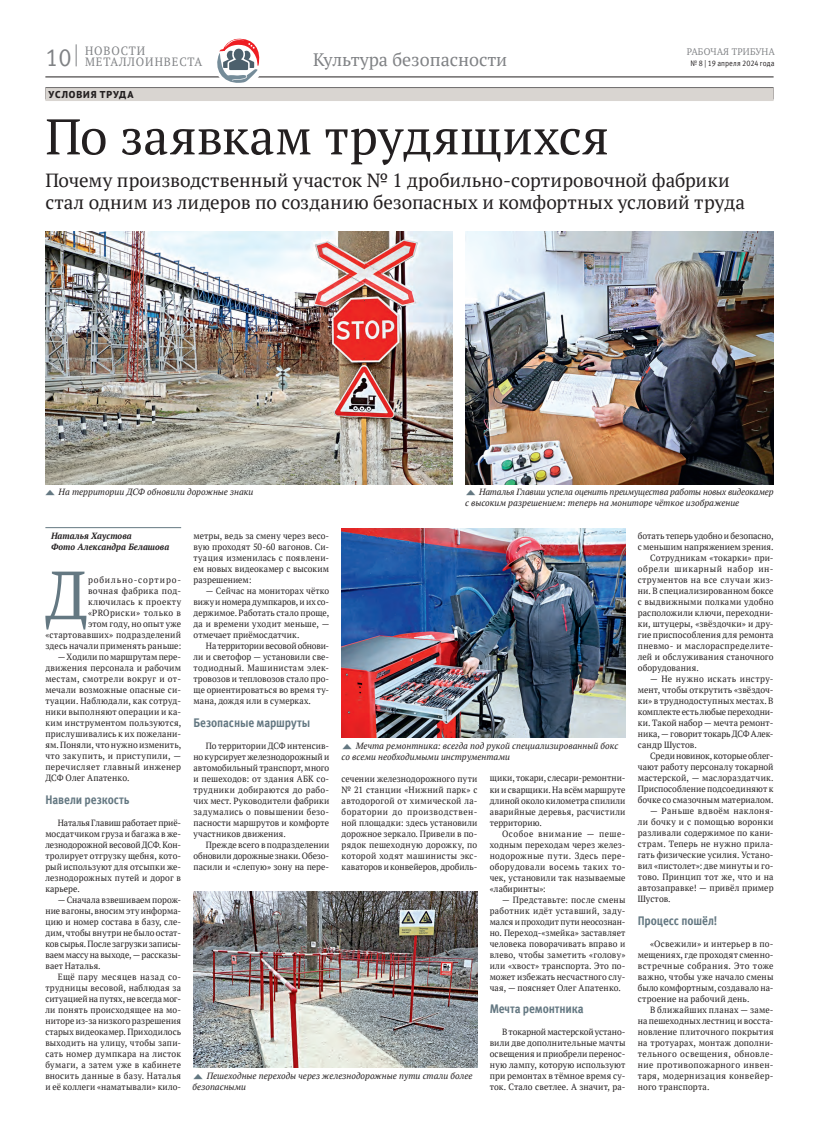
<style>
.page{position:relative;width:820px;height:1134px;background:#fff}
.page>*{position:absolute;margin:0;border:0;box-sizing:border-box;transform-origin:0 0}
.Буквица{font:68.1px "PT Serif";color:#647882;scale:.9 1}
.Заголовок_50{font:50px "PT Serif";letter-spacing:.005em;color:#231f20}
.Подзаголовок{font:19px/22px "PT Serif";color:#231f20}
.Колонтитул_рубрика{font:18px "PT Serif";color:#808285}
.Текст_ПОДЗАГ{font:700 12.5px "Meta Offc Pro";letter-spacing:-.01em;color:#647882;scale:.9 1}
.t1{font:12px/11px "PT Serif";letter-spacing:.08em;color:#808285;scale:.95 1}
.t2{font:10px "Charter C";letter-spacing:.03em;color:#808285;scale:.92 1}
.Рубрика{font:800 10px "PT Sans Pro";letter-spacing:.085em;color:#231f20}
.Текст_основной{font:9px/11px "PT Serif";letter-spacing:.015em;color:#231f20;text-align:justify;scale:.95 1}
.Текст_основной-2{font:9px/11px "PT Serif";letter-spacing:.015em;color:#231f20;text-align:justify;scale:.96 1}
.t3{font:italic 9px/11px "PT Serif";color:#231f20}
.Буквица-2{font:9px/11px "PT Serif";letter-spacing:.03em;color:#231f20;text-align:right;scale:.96 1}
.Текст_основной-3{font:9px/11px "PT Serif";letter-spacing:-.005em;color:#231f20;scale:.96 1}
.Автор{font:italic 700 9px/11px "PT Serif";letter-spacing:.005em;color:#231f20;scale:.95 1}
.t4{font:8px "Meta Offc Pro Norm";letter-spacing:.01em;color:#231f20;scale:.9 1}
.s1{font-family:"Meta Offc Pro Norm";font-size:25px}
.s2{font-family:"Modern Pictograms";font-style:normal;font-size:14px;color:#647882}
</style>
<div class="page">
<hr style="left:45px;top:77px;width:728px;height:1px;background:#231f20">
<svg style="left:76px;top:44px;width:1px;height:22px"></svg>
<svg style="left:217px;top:39px;width:42px;height:44px"></svg>
<div style="left:45px;top:87px;width:728px;height:12px;background:#757373"></div>
<div style="left:45px;top:88px;width:728px;height:13px;background:#d9d5d1"></div>
<hr style="left:45px;top:527px;width:136px;height:1px;background:#647882">
<img style="left:45px;top:231px;width:407px;height:253px">
<img style="left:341px;top:528px;width:284px;height:209px">
<img style="left:465px;top:231px;width:308px;height:253px">
<img style="left:193px;top:891px;width:284px;height:176px">
<h3 class="t1" style="left:85px;top:45px;width:125px;text-indent:-40px"><span class="s1">10</span> НОВОСТИ<br>МЕТАЛЛОИНВЕСТА</h3>
<p class="t2" style="left:686px;top:46px;width:97px">РАБОЧАЯ ТРИБУНА</p>
<p class="Колонтитул_рубрика" style="left:313px;top:48px;width:196px">Культура безопасности</p>
<p class="t4" style="left:690px;top:58px;width:95px">№ 8 | 19 апреля 2024 года</p>
<p class="Рубрика" style="left:49px;top:88px;width:86px">УСЛОВИЯ ТРУДА</p>
<p class="Заголовок_50" style="left:45px;top:104px;width:564px">По заявкам трудящихся</p>
<p class="Подзаголовок" style="left:45px;top:169px;width:701px">Почему производственный участок № 1 дробильно-сортировочной фабрики стал одним из лидеров по созданию безопасных и комфортных условий труда</p>
<p class="t3" style="left:44px;top:487px;width:210px"><span class="s2">‐</span> На территории ДСФ обновили дорожные знаки</p>
<p class="t3" style="left:465px;top:487px;width:310px"><span class="s2">‐</span> Наталья Главиш успела оценить преимущества работы новых видеокамер с высоким разрешением: теперь на мониторе чёткое изображение</p>
<p class="Автор" style="left:51px;top:531px;width:126px">Наталья Хаустова<br>Фото Александра Белашова</p>
<p class="Буквица" style="left:45px;top:551px;width:48px">Д</p>
<p class="Буквица-2" style="left:45px;top:575px;width:143px">робильно-сортиро-<br>вочная фабрика под&shy;ключилась к проекту «PROриски» только в<br>этом году, но опыт уже «стартовавших» подразделений здесь начали применять раньше:</p>
<p class="Текст_основной-2" style="left:45px;top:652px;width:143px;text-indent:12px">— Ходили по маршрутам пере&shy;движения персонала и рабочим местам, смотрели вокруг и от&shy;мечали возможные опасные си&shy;туации. Наблюдали, как сотруд&shy;ники выполняют операции и ка&shy;ким инструментом пользуются, прислушивались к их пожелани&shy;ям. Поняли, что нужно изменить, что закупить, и приступили, — перечисляет главный инженер ДСФ Олег Апатенко.</p>
<p class="Текст_ПОДЗАГ" style="left:45px;top:789px;width:95px">Навели резкость</p>
<p class="Текст_основной" style="left:45px;top:817px;width:144px;text-indent:12px">Наталья Главиш работает приё&shy;мосдатчиком груза и багажа в же&shy;лезнодорожной весовой ДСФ. Кон&shy;тролирует отгрузку щебня, кото&shy;рый используют для отсыпки же&shy;лезнодорожных путей и дорог в карьере.</p>
<p class="Текст_основной" style="left:45px;top:894px;width:144px;text-indent:12px">— Сначала взвешиваем порож&shy;ние вагоны, вносим эту информа&shy;цию и номер состава в базу, сле&shy;дим, чтобы внутри не было остат&shy;ков сырья. После загрузки записы&shy;ваем массу на выходе, — рассказы&shy;вает Наталья.</p>
<p class="Текст_основной" style="left:45px;top:971px;width:144px;text-indent:12px">Ещё пару месяцев назад со&shy;трудницы весовой, наблюдая за ситуацией на путях, не всегда мог&shy;ли понять происходящее на мо&shy;ниторе из-за низкого разрешения старых видеокамер. Приходилось выходить на улицу, чтобы запи&shy;сать номер думпкара на листок бумаги, а затем уже в кабинете вносить данные в базу. Наталья и её коллеги «наматывали» кило-</p>
<p class="Текст_основной" style="left:193px;top:531px;width:144px">метры, ведь за смену через весо&shy;вую проходят 50-60 вагонов. Си&shy;туация изменилась с появлени&shy;ем новых видеокамер с высоким разрешением:</p>
<p class="Текст_основной" style="left:193px;top:586px;width:144px;text-indent:12px">— Сейчас на мониторах чётко вижу и номера думпкаров, и их со&shy;держимое. Работать стало проще, да и времени уходит меньше, — отмечает приёмосдатчик.</p>
<p class="Текст_основной" style="left:193px;top:641px;width:144px;text-indent:12px">На территории весовой обнови&shy;ли и светофор — установили све&shy;тодиодный. Машинистам элек&shy;тровозов и тепловозов стало про&shy;ще ориентироваться во время ту&shy;мана, дождя или в сумерках.</p>
<p class="Текст_ПОДЗАГ" style="left:193px;top:712px;width:131px">Безопасные маршруты</p>
<p class="Текст_основной" style="left:193px;top:740px;width:144px;text-indent:12px">По территории ДСФ интенсив&shy;но курсирует железнодорожный и автомобильный транспорт, много и пешеходов: от здания АБК со&shy;трудники добираются до рабо&shy;чих мест. Руководители фабрики задумались о повышении безо&shy;пасности маршрутов и комфорте участников движения.</p>
<p class="Текст_основной" style="left:193px;top:839px;width:144px;text-indent:12px">Прежде всего в подразделении обновили дорожные знаки. Обезо&shy;пасили и «слепую» зону на пере-</p>
<p class="t3" style="left:341px;top:740px;width:278px"><span class="s2">‐</span> Мечта ремонтника: всегда под рукой специализированный бокс со всеми необходимыми инструментами</p>
<p class="Текст_основной" style="left:341px;top:773px;width:144px">сечении железнодорожного пути № 21 станции «Нижний парк» с автодорогой от химической ла&shy;боратории до производствен&shy;ной площадки: здесь установили дорожное зеркало. Привели в по&shy;рядок пешеходную дорожку, по которой ходят машинисты экс&shy;каваторов и конвейеров, дробиль-</p>
<p class="Текст_основной" style="left:489px;top:773px;width:144px">щики, токари, слесари-ремонтни&shy;ки и сварщики. На всём маршруте длиной около километра спилили аварийные деревья, расчистили территорию.</p>
<p class="Текст_основной" style="left:489px;top:828px;width:144px;text-indent:12px">Особое внимание — пеше&shy;ходным переходам через желез&shy;нодорожные пути. Здесь пере&shy;оборудовали восемь таких то&shy;чек, установили так называемые «лабиринты»:</p>
<p class="Текст_основной" style="left:489px;top:894px;width:144px;text-indent:12px">— Представьте: после смены работник идёт уставший, заду&shy;мался и проходит пути неосознан&shy;но. Переход-«змейка» заставляет человека поворачивать вправо и влево, чтобы заметить «голову» или «хвост» транспорта. Это по&shy;может избежать несчастного слу&shy;чая, — поясняет Олег Апатенко.</p>
<p class="Текст_ПОДЗАГ" style="left:489px;top:998px;width:106px">Мечта ремонтника</p>
<p class="Текст_основной-2" style="left:489px;top:1026px;width:143px;text-indent:12px">В токарной мастерской устано&shy;вили две дополнительные мачты освещения и приобрели перенос&shy;ную лампу, которую используют при ремонтах в тёмное время су&shy;ток. Стало светлее. А значит, ра-</p>
<p class="t3" style="left:192px;top:1070px;width:281px"><span class="s2">‐</span> Пешеходные переходы через железнодорожные пути стали более безопасными</p>
<p class="Текст_основной-3" style="left:637px;top:531px;width:143px">ботать теперь удобно и безопасно, с меньшим напряжением зрения.</p>
<p class="Текст_основной-2" style="left:637px;top:553px;width:143px;text-indent:12px">Сотрудникам «токарки» при&shy;обрели шикарный набор ин&shy;струментов на все случаи жиз&shy;ни. В специализированном боксе с выдвижными полками удобно расположили ключи, переходни&shy;ки, штуцеры, «звёздочки» и дру&shy;гие приспособления для ремонта пневмо- и маслораспределите&shy;лей и обслуживания станочного оборудования.</p>
<p class="Текст_основной-2" style="left:637px;top:674px;width:143px;text-indent:12px">— Не нужно искать инстру&shy;мент, чтобы открутить «звёздоч&shy;ки» в труднодоступных местах. В комплекте есть любые переходни&shy;ки. Такой набор — мечта ремонт&shy;ника, — говорит токарь ДСФ Алек&shy;сандр Шустов.</p>
<p class="Текст_основной-2" style="left:637px;top:751px;width:143px;text-indent:12px">Среди новинок, которые облег&shy;чают работу персоналу токарной мастерской, — маслораздатчик.<br>Приспособление подсоединяют к бочке со смазочным материалом.</p>
<p class="Текст_основной-2" style="left:637px;top:806px;width:143px;text-indent:12px">— Раньше вдвоём наклоня&shy;ли бочку и с помощью воронки разливали содержимое по кани&shy;страм. Теперь не нужно прила&shy;гать физические усилия. Устано&shy;вил «пистолет»: две минуты и го&shy;тово. Принцип тот же, что и на автозаправке! — привёл пример Шустов.</p>
<p class="Текст_ПОДЗАГ" style="left:637px;top:910px;width:90px">Процесс пошёл!</p>
<p class="Текст_основной-2" style="left:637px;top:938px;width:143px;text-indent:12px">«Освежили» и интерьер в по&shy;мещениях, где проходят сменно&shy;встречные собрания. Это тоже важно, чтобы уже начало смены было комфортным, создавало на&shy;строение на рабочий день.</p>
<p class="Текст_основной-2" style="left:637px;top:1004px;width:143px;text-indent:12px">В ближайших планах — заме&shy;на пешеходных лестниц и восста&shy;новление плиточного покрытия на тротуарах, монтаж дополни&shy;тельного освещения, обновле&shy;ние противопожарного инвен&shy;таря, модернизация конвейер&shy;ного транспорта.</p>
</div>
